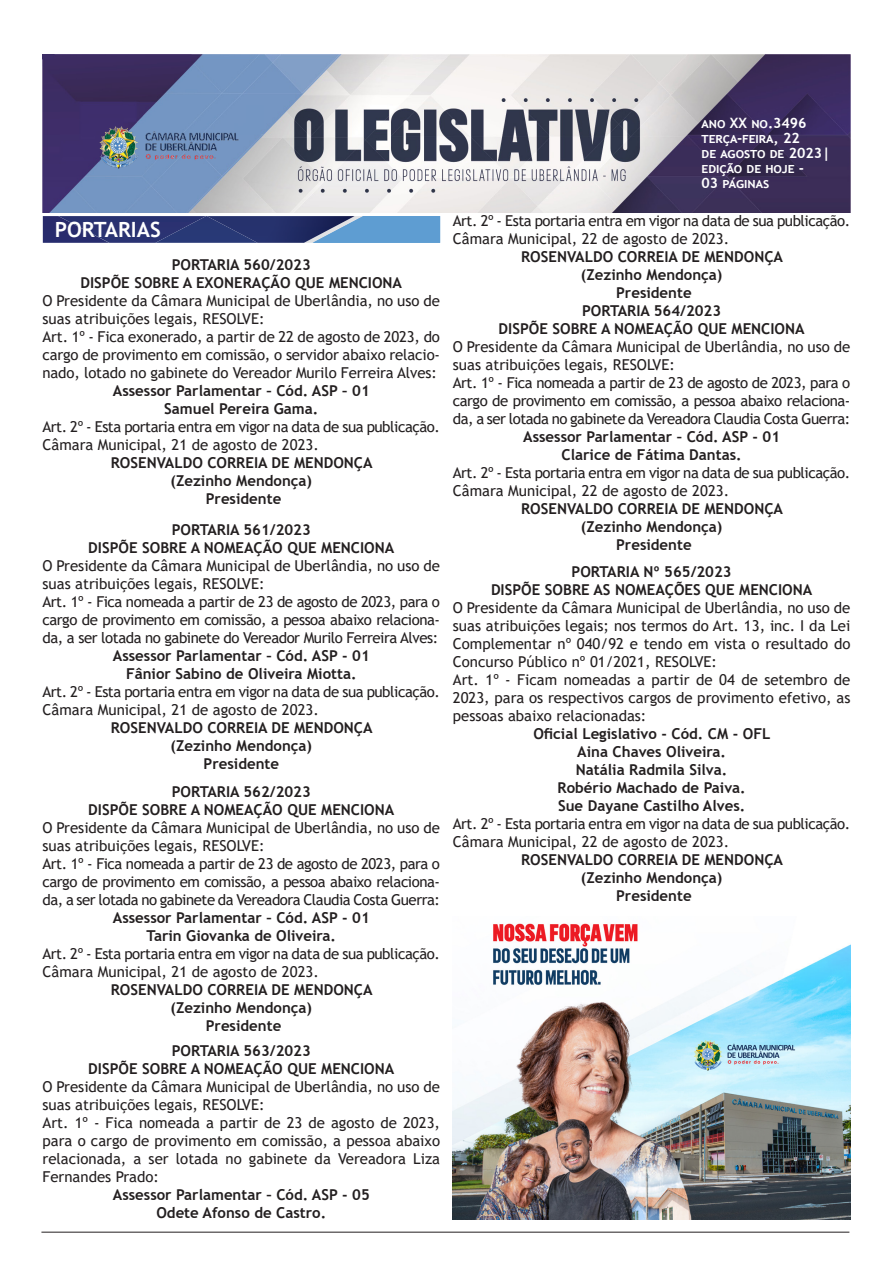
<style>
.page{position:relative;width:893px;height:1263px;background:#fff}
.page>*{position:absolute;margin:0;border:0;box-sizing:border-box;transform-origin:0 0}
.t1{font:700 21px "Trebuchet MS";color:#fff}
.t2{font:15px/18px "Trebuchet MS";color:#231f20;text-align:justify}
.t3{font:700 15px "Trebuchet MS";color:#231f20}
.t4{font:15px "Trebuchet MS";letter-spacing:-.03em;color:#231f20}
.t5{font:700 14.25px/15px "Trebuchet MS";color:#fff}
</style>
<div class="page">
<hr style="left:41px;top:1232px;width:808px;height:1px;background:#231f20">
<img style="left:43px;top:54px;width:807px;height:159px">
<img style="left:77px;top:96px;width:184px;height:104px">
<svg style="left:43px;top:216px;width:164px;height:27px;background:#2b3472"></svg>
<img style="left:207px;top:216px;width:106px;height:27px">
<svg style="left:313px;top:216px;width:127px;height:27px;background:#5c90c2"></svg>
<img style="left:453px;top:923px;width:397px;height:296px">
<p class="t1" style="left:55px;top:217px;width:107px">PORTARIAS</p>
<p class="t3" style="left:172px;top:255px;width:141px">PORTARIA 560/2023</p>
<p class="t3" style="left:80px;top:273px;width:323px">DISPÕE SOBRE A EXONERAÇÃO QUE MENCIONA</p>
<p class="t2" style="left:43px;top:291px;width:399px">O Presidente da Câmara Municipal de Uberlândia, no uso de suas atribuições legais, RESOLVE:</p>
<p class="t2" style="left:43px;top:327px;width:399px">Art. 1º - Fica exonerado, a partir de 22 de agosto de 2023, do cargo de provimento em comissão, o servidor abaixo relacio&shy;nado, lotado no gabinete do Vereador Murilo Ferreira Alves:</p>
<p class="t3" style="left:113px;top:381px;width:258px">Assessor Parlamentar – Cód. ASP – 01</p>
<p class="t3" style="left:164px;top:399px;width:156px">Samuel Pereira Gama.</p>
<p class="t4" style="left:43px;top:417px;width:399px">Art. 2º - Esta portaria entra em vigor na data de sua publicação.</p>
<p class="t2" style="left:43px;top:435px;width:278px">Câmara Municipal, 21 de agosto de 2023.</p>
<p class="t3" style="left:111px;top:453px;width:263px">ROSENVALDO CORREIA DE MENDONÇA</p>
<p class="t3" style="left:171px;top:471px;width:143px">(Zezinho Mendonça)</p>
<p class="t3" style="left:206px;top:489px;width:77px">Presidente</p>
<p class="t3" style="left:172px;top:520px;width:141px">PORTARIA 561/2023</p>
<p class="t3" style="left:88px;top:538px;width:308px">DISPÕE SOBRE A NOMEAÇÃO QUE MENCIONA</p>
<p class="t2" style="left:43px;top:556px;width:399px">O Presidente da Câmara Municipal de Uberlândia, no uso de suas atribuições legais, RESOLVE:</p>
<p class="t2" style="left:43px;top:592px;width:399px">Art. 1º - Fica nomeada a partir de 23 de agosto de 2023, para o cargo de provimento em comissão, a pessoa abaixo relaciona&shy;da, a ser lotada no gabinete do Vereador Murilo Ferreira Alves:</p>
<p class="t3" style="left:113px;top:646px;width:258px">Assessor Parlamentar – Cód. ASP - 01</p>
<p class="t3" style="left:126px;top:664px;width:232px">Fânior Sabino de Oliveira Miotta.</p>
<p class="t4" style="left:43px;top:682px;width:399px">Art. 2º - Esta portaria entra em vigor na data de sua publicação.</p>
<p class="t2" style="left:43px;top:700px;width:278px">Câmara Municipal, 21 de agosto de 2023.</p>
<p class="t3" style="left:111px;top:718px;width:263px">ROSENVALDO CORREIA DE MENDONÇA</p>
<p class="t3" style="left:171px;top:736px;width:143px">(Zezinho Mendonça)</p>
<p class="t3" style="left:204px;top:754px;width:77px">Presidente</p>
<p class="t3" style="left:172px;top:782px;width:141px">PORTARIA 562/2023</p>
<p class="t3" style="left:88px;top:800px;width:308px">DISPÕE SOBRE A NOMEAÇÃO QUE MENCIONA</p>
<p class="t2" style="left:43px;top:818px;width:399px">O Presidente da Câmara Municipal de Uberlândia, no uso de suas atribuições legais, RESOLVE:</p>
<p class="t2" style="left:43px;top:854px;width:399px">Art. 1º - Fica nomeada a partir de 23 de agosto de 2023, para o cargo de provimento em comissão, a pessoa abaixo relaciona&shy;da, a ser lotada no gabinete da Vereadora Claudia Costa Guerra:</p>
<p class="t3" style="left:113px;top:908px;width:258px">Assessor Parlamentar – Cód. ASP - 01</p>
<p class="t3" style="left:147px;top:926px;width:191px">Tarin Giovanka de Oliveira.</p>
<p class="t4" style="left:43px;top:944px;width:399px">Art. 2º - Esta portaria entra em vigor na data de sua publicação.</p>
<p class="t2" style="left:43px;top:962px;width:278px">Câmara Municipal, 21 de agosto de 2023.</p>
<p class="t3" style="left:111px;top:980px;width:263px">ROSENVALDO CORREIA DE MENDONÇA</p>
<p class="t3" style="left:171px;top:998px;width:143px">(Zezinho Mendonça)</p>
<p class="t3" style="left:206px;top:1016px;width:77px">Presidente</p>
<p class="t3" style="left:172px;top:1041px;width:141px">PORTARIA 563/2023</p>
<p class="t3" style="left:88px;top:1059px;width:308px">DISPÕE SOBRE A NOMEAÇÃO QUE MENCIONA</p>
<p class="t2" style="left:43px;top:1078px;width:399px">O Presidente da Câmara Municipal de Uberlândia, no uso de suas atribuições legais, RESOLVE:</p>
<p class="t2" style="left:43px;top:1114px;width:399px">Art. 1º - Fica nomeada a partir de 23 de agosto de 2023, para o cargo de provimento em comissão, a pessoa abaixo relacionada, a ser lotada no gabinete da Vereadora Liza Fernandes Prado:</p>
<p class="t3" style="left:113px;top:1185px;width:258px">Assessor Parlamentar – Cód. ASP - 05</p>
<p class="t3" style="left:156px;top:1203px;width:171px">Odete Afonso de Castro.</p>
<p class="t5" style="left:702px;top:116px;width:107px">ano XX no.3496</p>
<p class="t5" style="left:702px;top:131px;width:100px">terça-feira, 22</p>
<p class="t5" style="left:702px;top:146px;width:130px">de agosto de 2023|</p>
<p class="t5" style="left:702px;top:161px;width:104px">edição de hoje -</p>
<p class="t5" style="left:702px;top:176px;width:69px">03 páginas</p>
<p class="t5" style="left:702px;top:122px;width:107px">ano X no.33 1</p>
<p class="t5" style="left:694px;top:123px;width:118px">ano XX no.3429 terça-feira, 09 de maio de 2023|</p>
<p class="t5" style="left:694px;top:168px;width:104px">edição de hoje -</p>
<p class="t5" style="left:694px;top:183px;width:69px">02 páginas</p>
<p class="t5" style="left:702px;top:137px;width:124px">quinta-feira, 09 de março de 2023 | edição de hoje -</p>
<p class="t5" style="left:702px;top:182px;width:69px">02 páginas</p>
<p class="t5" style="left:710px;top:182px;width:10px">3</p>
<p class="t4" style="left:453px;top:211px;width:399px">Art. 2º - Esta portaria entra em vigor na data de sua publicação.</p>
<p class="t2" style="left:453px;top:229px;width:278px">Câmara Municipal, 22 de agosto de 2023.</p>
<p class="t3" style="left:521px;top:247px;width:263px">ROSENVALDO CORREIA DE MENDONÇA</p>
<p class="t3" style="left:581px;top:265px;width:143px">(Zezinho Mendonça)</p>
<p class="t3" style="left:616px;top:283px;width:77px">Presidente</p>
<p class="t3" style="left:582px;top:302px;width:141px">PORTARIA 564/2023</p>
<p class="t3" style="left:499px;top:320px;width:308px">DISPÕE SOBRE A NOMEAÇÃO QUE MENCIONA</p>
<p class="t2" style="left:453px;top:338px;width:399px">O Presidente da Câmara Municipal de Uberlândia, no uso de suas atribuições legais, RESOLVE:</p>
<p class="t2" style="left:453px;top:374px;width:399px">Art. 1º - Fica nomeada a partir de 23 de agosto de 2023, para o cargo de provimento em comissão, a pessoa abaixo relaciona&shy;da, a ser lotada no gabinete da Vereadora Claudia Costa Guerra:</p>
<p class="t3" style="left:523px;top:428px;width:258px">Assessor Parlamentar – Cód. ASP - 01</p>
<p class="t3" style="left:562px;top:446px;width:182px">Clarice de Fátima Dantas.</p>
<p class="t4" style="left:453px;top:464px;width:399px">Art. 2º - Esta portaria entra em vigor na data de sua publicação.</p>
<p class="t2" style="left:453px;top:482px;width:278px">Câmara Municipal, 22 de agosto de 2023.</p>
<p class="t3" style="left:521px;top:500px;width:263px">ROSENVALDO CORREIA DE MENDONÇA</p>
<p class="t3" style="left:581px;top:518px;width:143px">(Zezinho Mendonça)</p>
<p class="t3" style="left:616px;top:536px;width:77px">Presidente</p>
<p class="t3" style="left:572px;top:563px;width:162px">PORTARIA Nº 565/2023</p>
<p class="t3" style="left:491px;top:581px;width:323px">DISPÕE SOBRE AS NOMEAÇÕES QUE MENCIONA</p>
<p class="t2" style="left:453px;top:599px;width:399px">O Presidente da Câmara Municipal de Uberlândia, no uso de suas atribuições legais; nos termos do Art. 13, inc. I da Lei Complementar nº 040/92 e tendo em vista o resultado do Concurso Público nº 01/2021, RESOLVE:</p>
<p class="t2" style="left:453px;top:671px;width:399px">Art. 1º - Ficam nomeadas a partir de 04 de setembro de 2023, para os respectivos cargos de provimento efetivo, as pessoas abaixo relacionadas:</p>
<p class="t3" style="left:533px;top:725px;width:238px">Oficial Legislativo - Cód. CM - OFL</p>
<p class="t3" style="left:577px;top:743px;width:150px">Aina Chaves Oliveira.</p>
<p class="t3" style="left:576px;top:761px;width:153px">Natália Radmila Silva.</p>
<p class="t3" style="left:558px;top:779px;width:190px">Robério Machado de Paiva.</p>
<p class="t3" style="left:558px;top:797px;width:189px">Sue Dayane Castilho Alves.</p>
<p class="t4" style="left:453px;top:814px;width:399px">Art. 2º - Esta portaria entra em vigor na data de sua publicação.</p>
<p class="t2" style="left:453px;top:833px;width:278px">Câmara Municipal, 22 de agosto de 2023.</p>
<p class="t3" style="left:521px;top:851px;width:263px">ROSENVALDO CORREIA DE MENDONÇA</p>
<p class="t3" style="left:581px;top:869px;width:143px">(Zezinho Mendonça)</p>
<p class="t3" style="left:616px;top:887px;width:77px">Presidente</p>
</div>
